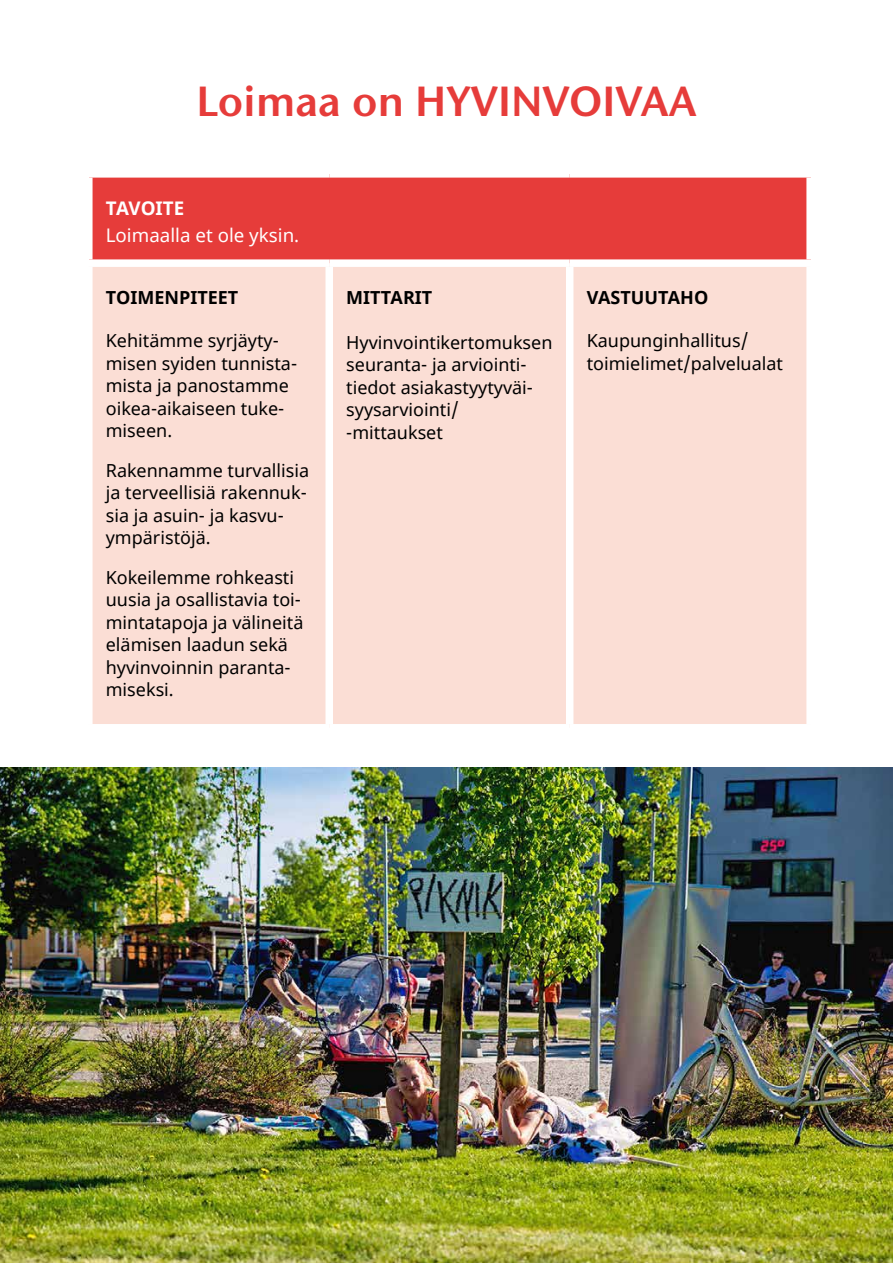
<style>
.page{position:relative;width:893px;height:1263px;background:#fff}
.page>*{position:absolute;margin:0;border:0;box-sizing:border-box;transform-origin:0 0}
.t1{font:600 42px "Stone Sans ITC Std";color:#e63c3a}
.t2{font:18.75px "Noto Sans";color:#fff}
.t3{font:700 18.75px "Noto Sans";color:#fff}
.t4{font:18px/22.5px "Noto Sans";color:#000}
.t5{font:700 18px "Noto Sans";color:#000}
</style>
<div class="page">
<img style="left:0;top:767px;width:893px;height:496px">
<div style="left:89px;top:174px;width:721px;height:89px;background:#e63c3a"></div>
<div style="left:93px;top:267px;width:713px;height:457px;background:#fbded5"></div>
<div style="left:85px;top:170px;width:244px;height:8px;background:#fff"></div>
<div style="left:85px;top:178px;width:8px;height:81px;background:#fff"></div>
<div style="left:329px;top:170px;width:241px;height:8px;background:#fff"></div>
<div style="left:570px;top:170px;width:244px;height:8px;background:#fff"></div>
<div style="left:806px;top:178px;width:8px;height:81px;background:#fff"></div>
<div style="left:85px;top:259px;width:244px;height:8px;background:#fff"></div>
<div style="left:329px;top:259px;width:241px;height:8px;background:#fff"></div>
<div style="left:325px;top:267px;width:8px;height:457px;background:#fff"></div>
<div style="left:570px;top:259px;width:244px;height:8px;background:#fff"></div>
<div style="left:566px;top:267px;width:7px;height:457px;background:#fff"></div>
<h1 class="t1" style="left:196px;top:75px;width:501px">Loimaa on HYVINVOIVAA</h1>
<p class="t3" style="left:106px;top:195px;width:80px">TAVOITE</p>
<p class="t2" style="left:106px;top:222px;width:195px">Loimaalla et ole yksin.</p>
<p class="t5" style="left:106px;top:284px;width:134px">TOIMENPITEET</p>
<p class="t4" style="left:106px;top:330px;width:193px">Kehitämme syrjäyty&shy;misen syiden tunnista&shy;mista ja panostamme oikea-aikaiseen tuke&shy;miseen.</p>
<p class="t4" style="left:106px;top:460px;width:205px">Rakennamme turvallisia ja terveellisiä rakennuk&shy;sia ja asuin- ja kasvu&shy;ympäristöjä.</p>
<p class="t4" style="left:106px;top:567px;width:197px">Kokeilemme rohkeasti uusia ja osallistavia toi&shy;mintatapoja ja välineitä elämisen laadun sekä hyvinvoinnin paranta&shy;miseksi.</p>
<p class="t5" style="left:346px;top:284px;width:88px">MITTARIT</p>
<p class="t4" style="left:346px;top:332px;width:208px">Hyvinvointikertomuksen seuranta- ja arviointi&shy;tiedot asiakastyytyväi&shy;syysarviointi/ -mittaukset</p>
<p class="t5" style="left:587px;top:284px;width:123px">VASTUUTAHO</p>
<p class="t4" style="left:587px;top:330px;width:198px">Kaupunginhallitus/ toimielimet/palvelualat</p>
</div>
